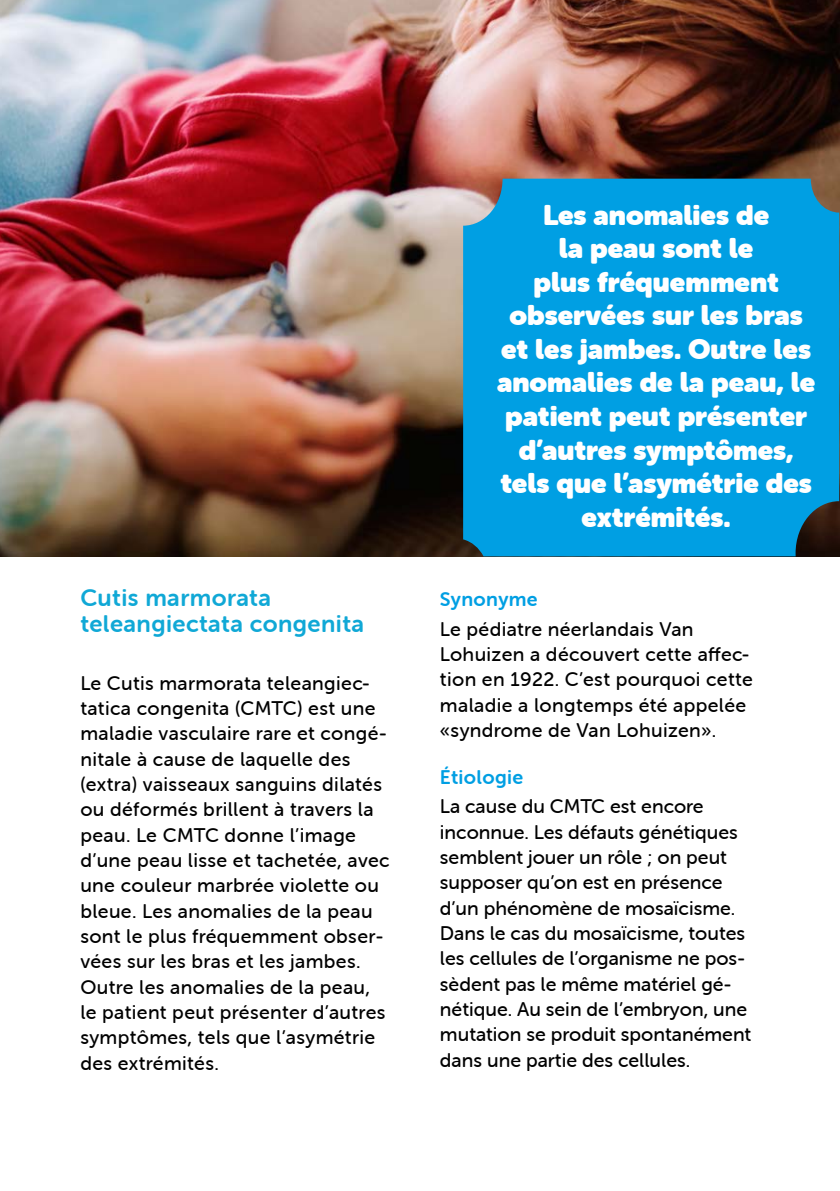
<style>
.page{position:relative;width:840px;height:1191px;background:#fff}
.page>*{position:absolute;margin:0;border:0;box-sizing:border-box;transform-origin:0 0}
.t1{font:28px/33.6px "Museo Sans Rounded";color:#fff;text-align:center}
.t2{font:24px/25.4px "Museo Sans Rounded 700";letter-spacing:.02em;color:#10a8d6}
.t3{font:19.8px/25.4px "Museo Sans Rounded 500";letter-spacing:.02em;color:#000}
.t4{font:19.8px/25.4px "Museo Sans Rounded 500";color:#000}
.t5{font:19.8px "Museo Sans Rounded 700";letter-spacing:.02em;color:#009fe3}
</style>
<div class="page">
<img style="left:0;top:0;width:839px;height:556px">
<div style="left:463px;top:179px;width:375px;height:377px;background:#009fe3"></div>
<p class="t2" style="left:80px;top:585px;width:285px">Cutis marmorata teleangiectata congenita</p>
<p class="t3" style="left:80px;top:670px;width:311px">Le Cutis marmorata teleangiec&shy;tatica congenita (CMTC) est une maladie vasculaire rare et congé&shy;nitale à cause de laquelle des (extra) vaisseaux sanguins dilatés ou déformés brillent à travers la peau. Le CMTC donne l’image d’une peau lisse et tachetée, avec une couleur marbrée violette ou bleue. Les anomalies de la peau sont le plus fréquemment obser&shy;vées sur les bras et les jambes.<br>Outre les anomalies de la peau, le patient peut présenter d’autres symptômes, tels que l’asymétrie des extrémités.</p>
<h1 class="t1" style="left:497px;top:198px;width:319px">Les anomalies de<br>la peau sont le<br>plus fréquemment observées sur les bras et les jambes. Outre les anomalies de la peau, le patient peut présenter d’autres symptômes, tels que l’asymétrie des extrémités.</h1>
<p class="t5" style="left:439px;top:588px;width:99px">Synonyme</p>
<p class="t3" style="left:439px;top:616px;width:314px">Le pédiatre néerlandais Van<br>Lohuizen a découvert cette affec&shy;tion en 1922. C’est pourquoi cette maladie a longtemps été appelée «syndrome de Van Lohuizen».</p>
<p class="t5" style="left:439px;top:766px;width:85px">Étiologie</p>
<p class="t4" style="left:439px;top:793px;width:312px">La cause du CMTC est encore inconnue. Les défauts génétiques semblent jouer un rôle ; on peut supposer qu’on est en présence d’un phénomène de mosaïcisme.<br>Dans le cas du mosaïcisme, toutes les cellules de l’organisme ne pos&shy;sèdent pas le même matériel gé&shy;nétique. Au sein de l’embryon, une mutation se produit spontanément dans une partie des cellules.</p>
</div>
